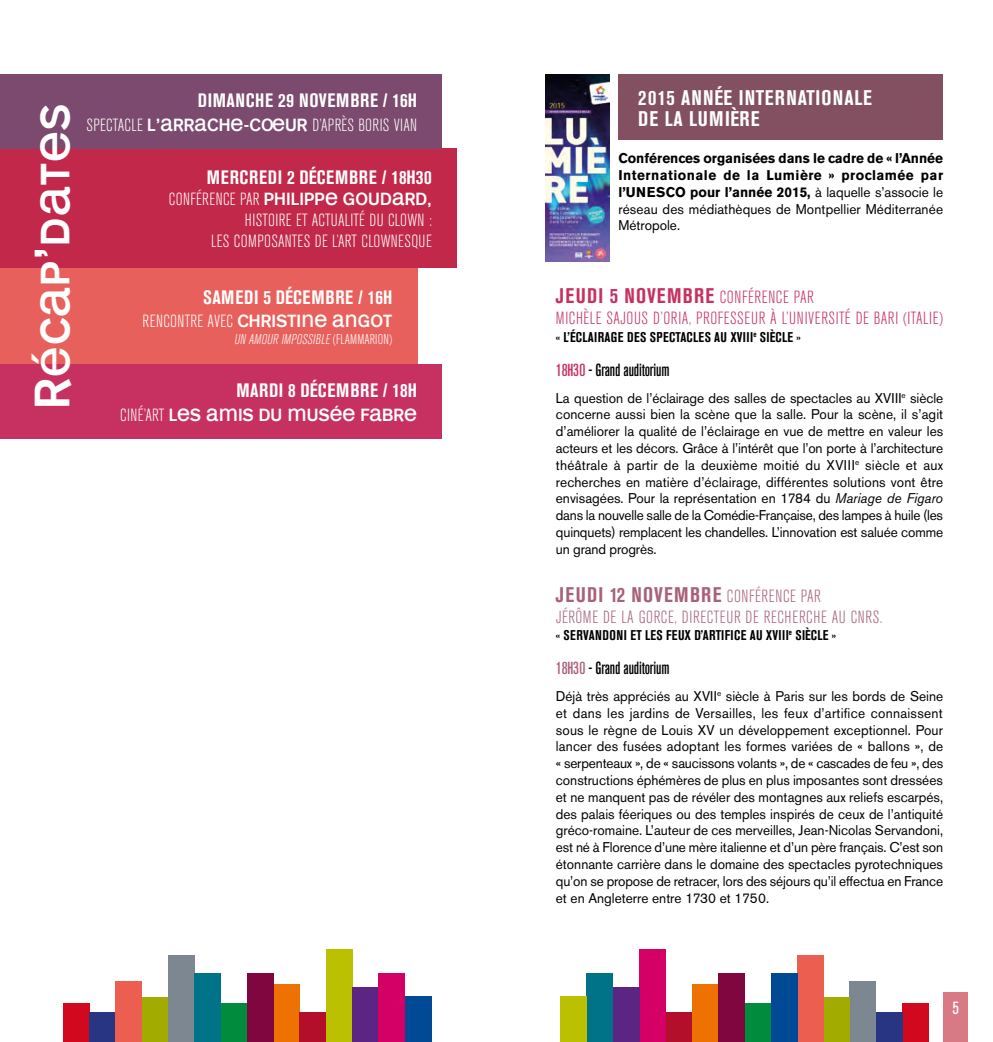
<style>
.page{position:relative;width:993px;height:1042px;background:#fff}
.page>*{position:absolute;margin:0;border:0;box-sizing:border-box;transform-origin:0 0}
.t1{font:49.35px "Mono Alphabet";letter-spacing:.025em;color:#fff}
.t2{font:700 condensed 21px/21px "Akzidenz Grotesk BE";letter-spacing:.045em;color:#fff}
.t3{font:700 condensed 21px "Akzidenz Grotesk BE";letter-spacing:.06em;color:#a8617a}
.t4{font:700 condensed 21px "Akzidenz Grotesk BE";letter-spacing:.06em;color:#c73162}
.t5{font:700 condensed 19.25px "Akzidenz Grotesk BE";letter-spacing:.035em;color:#fff}
.t6{font:300 condensed 17.5px/21px "Akzidenz Grotesk BE";letter-spacing:.01em;color:#fff;text-align:right}
.t7{font:17.5px "Mono Alphabet";letter-spacing:.01em;color:#fff}
.t8{font:300 condensed 17.5px "Akzidenz Grotesk BE";letter-spacing:.035em;color:#c73162}
.t9{font:300 condensed 17.5px "Akzidenz Grotesk BE";letter-spacing:.035em;color:#a8617a}
.t10{font:500 condensed 17.5px "Akzidenz Grotesk BE";letter-spacing:-.01em;color:#000}
.t11{font:condensed 17.5px "Akzidenz Grotesk BE";color:#fff}
.t12{font:14px/16.8px "Akzidenz Grotesk BE";letter-spacing:-.01em;color:#000;text-align:justify}
.t13{font:700 14px/16.8px "Akzidenz Grotesk BE";letter-spacing:.035em;color:#000;text-align:justify}
.t14{font:700 condensed 14px "Akzidenz Grotesk BE";letter-spacing:.02em;color:#000}
.t15{font:italic 300 condensed 14px "Akzidenz Grotesk BE";color:#fff}
.s1{font-family:"Mono Alphabet";font-weight:400;font-stretch:normal}
.s2{font-family:"Akzidenz Grotesk BE";font-weight:300;font-stretch:condensed}
.s3{font-style:normal}
.s4{font-weight:400}
.s5{font-weight:300;font-size:17.5px}
.s6{font-size:17.32px;color:#c73162}
.s7{font-style:italic}
.s8{font-size:17.32px;color:#a8617a}
</style>
<div class="page">
<div style="left:0;top:149px;width:456px;height:119px;background:#c12849"></div>
<div style="left:0;top:268px;width:417px;height:97px;background:#e8605c"></div>
<div style="left:0;top:365px;width:441px;height:74px;background:#c73162"></div>
<div style="left:0;top:74px;width:441px;height:75px;background:#7b4a6e"></div>
<div style="left:943px;top:992px;width:25px;height:50px;background:#da7986"></div>
<div style="left:691px;top:984px;width:27px;height:58px;background:#ee7203"></div>
<div style="left:902px;top:1004px;width:26px;height:38px;background:#d2091e"></div>
<div style="left:665px;top:1012px;width:26px;height:30px;background:#b30e2a"></div>
<div style="left:875px;top:1012px;width:27px;height:30px;background:#283583"></div>
<div style="left:639px;top:949px;width:26px;height:93px;background:#d40065"></div>
<div style="left:849px;top:981px;width:26px;height:61px;background:#7d8791"></div>
<div style="left:612px;top:988px;width:27px;height:54px;background:#5c2483"></div>
<div style="left:823px;top:998px;width:26px;height:44px;background:#a2ac00"></div>
<div style="left:586px;top:973px;width:26px;height:69px;background:#007388"></div>
<div style="left:560px;top:996px;width:26px;height:46px;background:#bbc000"></div>
<div style="left:796px;top:955px;width:27px;height:87px;background:#eb5e50"></div>
<div style="left:770px;top:973px;width:26px;height:69px;background:#004994"></div>
<div style="left:744px;top:1004px;width:26px;height:38px;background:#008c3c"></div>
<div style="left:718px;top:973px;width:26px;height:69px;background:#800640"></div>
<div style="left:618px;top:74px;width:324px;height:66px;background:#835062"></div>
<img style="left:545px;top:74px;width:64px;height:187px">
<div style="left:273px;top:984px;width:27px;height:58px;background:#ee7203"></div>
<div style="left:63px;top:1004px;width:26px;height:38px;background:#d2091e"></div>
<div style="left:300px;top:1012px;width:26px;height:30px;background:#b30e2a"></div>
<div style="left:89px;top:1012px;width:26px;height:30px;background:#283583"></div>
<div style="left:326px;top:949px;width:26px;height:93px;background:#bbc000"></div>
<div style="left:115px;top:981px;width:27px;height:61px;background:#eb5e50"></div>
<div style="left:352px;top:988px;width:26px;height:54px;background:#5c2483"></div>
<div style="left:142px;top:998px;width:26px;height:44px;background:#a2ac00"></div>
<div style="left:378px;top:973px;width:27px;height:69px;background:#d40065"></div>
<div style="left:405px;top:996px;width:26px;height:46px;background:#004994"></div>
<div style="left:168px;top:955px;width:26px;height:87px;background:#7d8791"></div>
<div style="left:218px;top:1004px;width:29px;height:38px;background:#008c3c"></div>
<div style="left:247px;top:973px;width:26px;height:69px;background:#800640"></div>
<div style="left:194px;top:973px;width:27px;height:69px;background:#007388"></div>
<h1 class="t1" style="left:24px;top:409px;width:306px;rotate:-90deg">Récap’dates</h1>
<h3 class="t5" style="left:198px;top:89px;width:221px">DIMANCHE 29 NOVEMBRE / 16H</h3>
<p class="t6" style="left:86px;top:115px;width:332px">SPECTACLE <span class="s1">L’ARRACHE-COEUR</span> D’APRÈS BORIS VIAN</p>
<h3 class="t5" style="left:207px;top:166px;width:226px">MERCREDI 2 DÉCEMBRE / 18H30</h3>
<p class="t7" style="left:169px;top:189px;width:264px"><span class="s2">CONFÉRENCE PAR</span> PHILIPPE GOUDARD,</p>
<p class="t6" style="left:211px;top:210px;width:222px">HISTOIRE ET ACTUALITÉ DU CLOWN :<br>LES COMPOSANTES DE L’ART CLOWNESQUE</p>
<h3 class="t5" style="left:203px;top:286px;width:190px">SAMEDI 5 DÉCEMBRE / 16H</h3>
<p class="t7" style="left:142px;top:311px;width:251px"><span class="s2">RENCONTRE AVEC</span> CHRISTINE ANGOT</p>
<p class="t15" style="left:234px;top:332px;width:160px">UN AMOUR IMPOSSIBLE<span class="s3">( F L A M M A R I O N )</span></p>
<h3 class="t5" style="left:236px;top:380px;width:182px">MARDI 8 DÉCEMBRE / 18H</h3>
<p class="t7" style="left:120px;top:405px;width:298px"><span class="s2">CINÉ’ART</span> LES AMIS DU MUSÉE FABRE</p>
<h2 class="t2" style="left:638px;top:87px;width:235px">2015 ANNÉE INTERNATIONALE<br>DE LA LUMIÈRE</h2>
<p class="t13" style="left:618px;top:150px;width:326px">Conférences organisées dans le cadre de « l’Année Internationale de la Lumière » proclamée par l’UNESCO pour l’année 2015, <span class="s4">à laquelle s’associe le réseau des médiathèques de Montpellier Méditerranée Métropole.</span></p>
<h2 class="t4" style="left:555px;top:284px;width:259px">JEUDI 5 NOVEMBRE <span class="s5">CONFÉRENCE PAR</span></h2>
<p class="t8" style="left:555px;top:309px;width:388px">MICHÈLE SAJOUS D’ORIA, PROFESSEUR À L’UNIVERSITÉ DE BARI (ITALIE)</p>
<p class="t14" style="left:555px;top:329px;width:246px">« L’ÉCLAIRAGE DES SPECTACLES AU XVIII<sup>e</sup> SIÈCLE »</p>
<p class="t10" style="left:555px;top:360px;width:115px"><span class="s6">18H30</span> - Grand auditorium</p>
<p class="t12" style="left:555px;top:389px;width:389px">La question de l’éclairage des salles de spectacles au XVIII<sup>e</sup> siècle concerne aussi bien la scène que la salle. Pour la scène, il s’agit d’améliorer la qualité de l’éclairage en vue de mettre en valeur les acteurs et les décors. Grâce à l’intérêt que l’on porte à l’architecture théâtrale à partir de la deuxième moitié du XVIII<sup>e</sup> siècle et aux recherches en matière d’éclairage, différentes solutions vont être envisagées. Pour la représentation en 1784 du <span class="s7">Mariage de Figaro </span>dans la nouvelle salle de la Comédie-Française, des lampes à huile (les quinquets) remplacent les chandelles. L’innovation est saluée comme un grand progrès.</p>
<h2 class="t3" style="left:555px;top:582px;width:266px">JEUDI 12 NOVEMBRE <span class="s5">CONFÉRENCE PAR</span></h2>
<p class="t9" style="left:555px;top:607px;width:328px">JÉRÔME DE LA GORCE, DIRECTEUR DE RECHERCHE AU CNRS.</p>
<p class="t14" style="left:555px;top:627px;width:282px">« SERVANDONI ET LES FEUX D’ARTIFICE AU XVIII<sup>e</sup> SIÈCLE »</p>
<p class="t10" style="left:555px;top:658px;width:115px"><span class="s8">18H30</span> - Grand auditorium</p>
<p class="t12" style="left:555px;top:687px;width:389px">Déjà très appréciés au XVII<sup>e</sup> siècle à Paris sur les bords de Seine et dans les jardins de Versailles, les feux d’artifice connaissent sous le règne de Louis XV un développement exceptionnel. Pour lancer des fusées adoptant les formes variées de « ballons », de « serpenteaux », de « saucissons volants », de « cascades de feu », des constructions éphémères de plus en plus imposantes sont dressées et ne manquent pas de révéler des montagnes aux reliefs escarpés, des palais féeriques ou des temples inspirés de ceux de l’antiquité gréco-romaine. L’auteur de ces merveilles, Jean-Nicolas Servandoni, est né à Florence d’une mère italienne et d’un père français. C’est son étonnante carrière dans le domaine des spectacles pyrotechniques qu’on se propose de retracer, lors des séjours qu’il effectua en France et en Angleterre entre 1730 et 1750.</p>
<p class="t11" style="left:952px;top:998px;width:8px">5</p>
</div>
